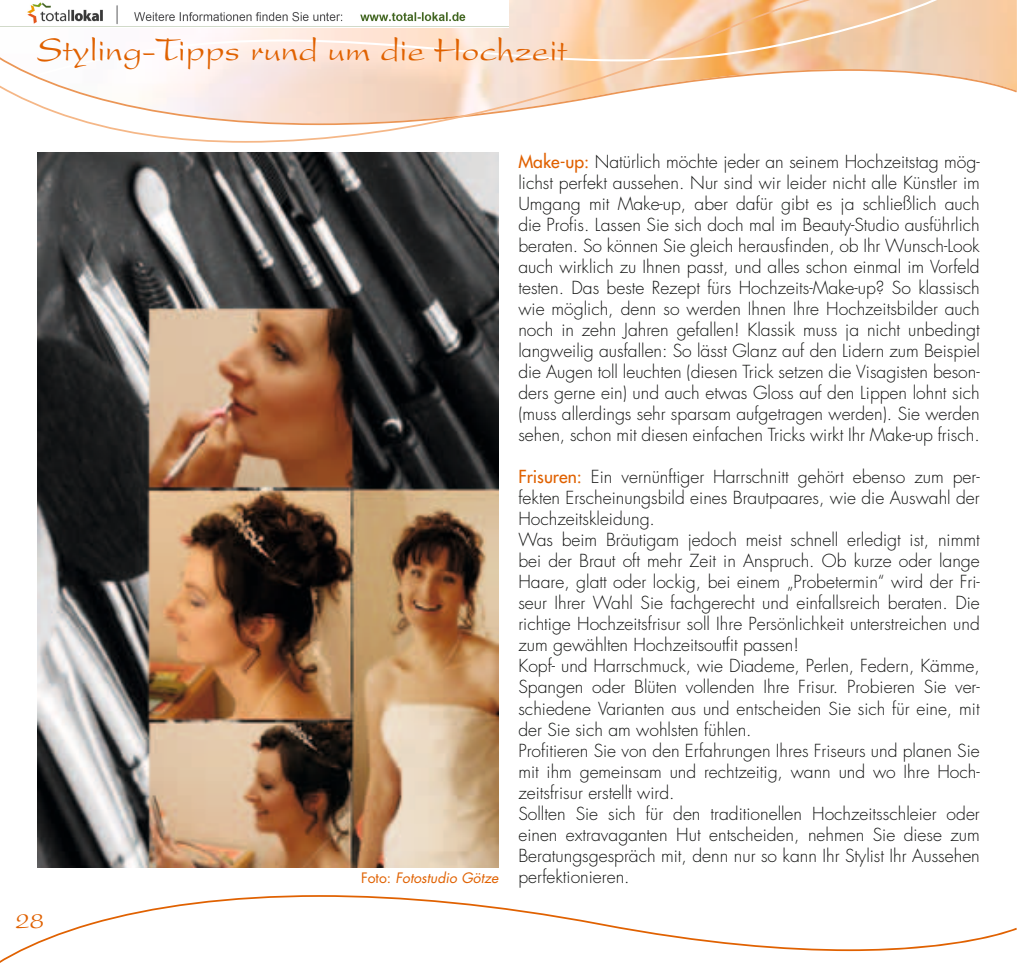
<style>
.page{position:relative;width:1017px;height:968px;background:#fff}
.page>*{position:absolute;margin:0;border:0;box-sizing:border-box;transform-origin:0 0}
.t1{font:35px "Present LT Std";color:#e06100}
.t2{font:26.25px "Present LT Std";color:#e06100}
.t3{font:300 17.5px/21px "Futura Std";color:#131413;text-align:justify}
.s1{font-weight:500;color:#e06100}
.s2{font-weight:400;font-size:14px;color:#e06100}
.s3{font-weight:400;font-style:italic;font-size:14px;color:#e06100}
</style>
<div class="page">
<svg style="left:971px;top:25px;width:45px;height:68px;background:#f6cfaa"></svg>
<svg style="left:0;top:0;width:971px;height:143px"></svg>
<svg style="left:0;top:895px;width:1017px;height:68px"></svg>
<svg style="left:1016px;top:25px;width:1px;height:68px"></svg>
<img style="left:37px;top:153px;width:462px;height:713px">
<img style="left:0;top:0;width:508px;height:27px">
<h1 class="t1" style="left:37px;top:30px;width:531px">Styling-Tipps rund um die Hochzeit</h1>
<h2 class="t2" style="left:15px;top:905px;width:31px">28</h2>
<p class="t3" style="left:518px;top:152px;width:463px"><span class="s1">Make-up:</span> Natürlich möchte jeder an seinem Hochzeitstag mög&shy;lichst perfekt aussehen. Nur sind wir leider nicht alle Künstler im Umgang mit Make-up, aber dafür gibt es ja schließlich auch die Profis. Lassen Sie sich doch mal im Beauty-Studio ausführlich beraten. So können Sie gleich herausfinden, ob Ihr Wunsch-Look auch wirklich zu Ihnen passt, und alles schon einmal im Vorfeld testen. Das beste Rezept fürs Hochzeits-Make-up? So klassisch wie möglich, denn so werden Ihnen Ihre Hochzeitsbilder auch noch in zehn Jahren gefallen! Klassik muss ja nicht unbedingt langweilig ausfallen: So lässt Glanz auf den Lidern zum Beispiel die Augen toll leuchten (diesen Trick setzen die Visagisten beson&shy;ders gerne ein) und auch etwas Gloss auf den Lippen lohnt sich (muss allerdings sehr sparsam aufgetragen werden). Sie werden sehen, schon mit diesen einfachen Tricks wirkt Ihr Make-up frisch.</p>
<p class="t3" style="left:518px;top:467px;width:463px"><span class="s1">Frisuren:</span> Ein vernünftiger Harrschnitt gehört ebenso zum per-</p>
<p class="t3" style="left:518px;top:488px;width:463px">fekten Erscheinungsbild eines Brautpaares, wie die Auswahl der</p>
<p class="t3" style="left:518px;top:509px;width:138px">Hochzeitskleidung.</p>
<p class="t3" style="left:518px;top:530px;width:463px">Was beim Bräutigam jedoch meist schnell erledigt ist, nimmt</p>
<p class="t3" style="left:518px;top:551px;width:463px">bei der Braut oft mehr Zeit in Anspruch. Ob kurze oder lange</p>
<p class="t3" style="left:518px;top:572px;width:463px">Haare, glatt oder lockig, bei einem „Probetermin“ wird der Fri-</p>
<p class="t3" style="left:518px;top:593px;width:463px">seur Ihrer Wahl Sie fachgerecht und einfallsreich beraten. Die</p>
<p class="t3" style="left:518px;top:614px;width:463px">richtige Hochzeitsfrisur soll Ihre Persönlichkeit unterstreichen und</p>
<p class="t3" style="left:518px;top:635px;width:282px">zum gewählten Hochzeitsoutfit passen!</p>
<p class="t3" style="left:518px;top:656px;width:463px">Kopf- und Harrschmuck, wie Diademe, Perlen, Federn, Kämme,</p>
<p class="t3" style="left:518px;top:677px;width:463px">Spangen oder Blüten vollenden Ihre Frisur. Probieren Sie ver-</p>
<p class="t3" style="left:518px;top:698px;width:463px">schiedene Varianten aus und entscheiden Sie sich für eine, mit</p>
<p class="t3" style="left:518px;top:719px;width:235px">der Sie sich am wohlsten fühlen.</p>
<p class="t3" style="left:518px;top:740px;width:463px">Profitieren Sie von den Erfahrungen Ihres Friseurs und planen Sie</p>
<p class="t3" style="left:518px;top:761px;width:463px">mit ihm gemeinsam und rechtzeitig, wann und wo Ihre Hoch-</p>
<p class="t3" style="left:518px;top:782px;width:158px">zeitsfrisur erstellt wird.</p>
<p class="t3" style="left:518px;top:803px;width:463px">Sollten Sie sich für den traditionellen Hochzeitsschleier oder</p>
<p class="t3" style="left:518px;top:824px;width:463px">einen extravaganten Hut entscheiden, nehmen Sie diese zum</p>
<p class="t3" style="left:518px;top:845px;width:463px">Beratungsgespräch mit, denn nur so kann Ihr Stylist Ihr Aussehen</p>
<p class="t3" style="left:361px;top:866px;width:270px"><span class="s2">Foto:</span> <span class="s3">Fotostudio Götze</span> perfektionieren.</p>
</div>
